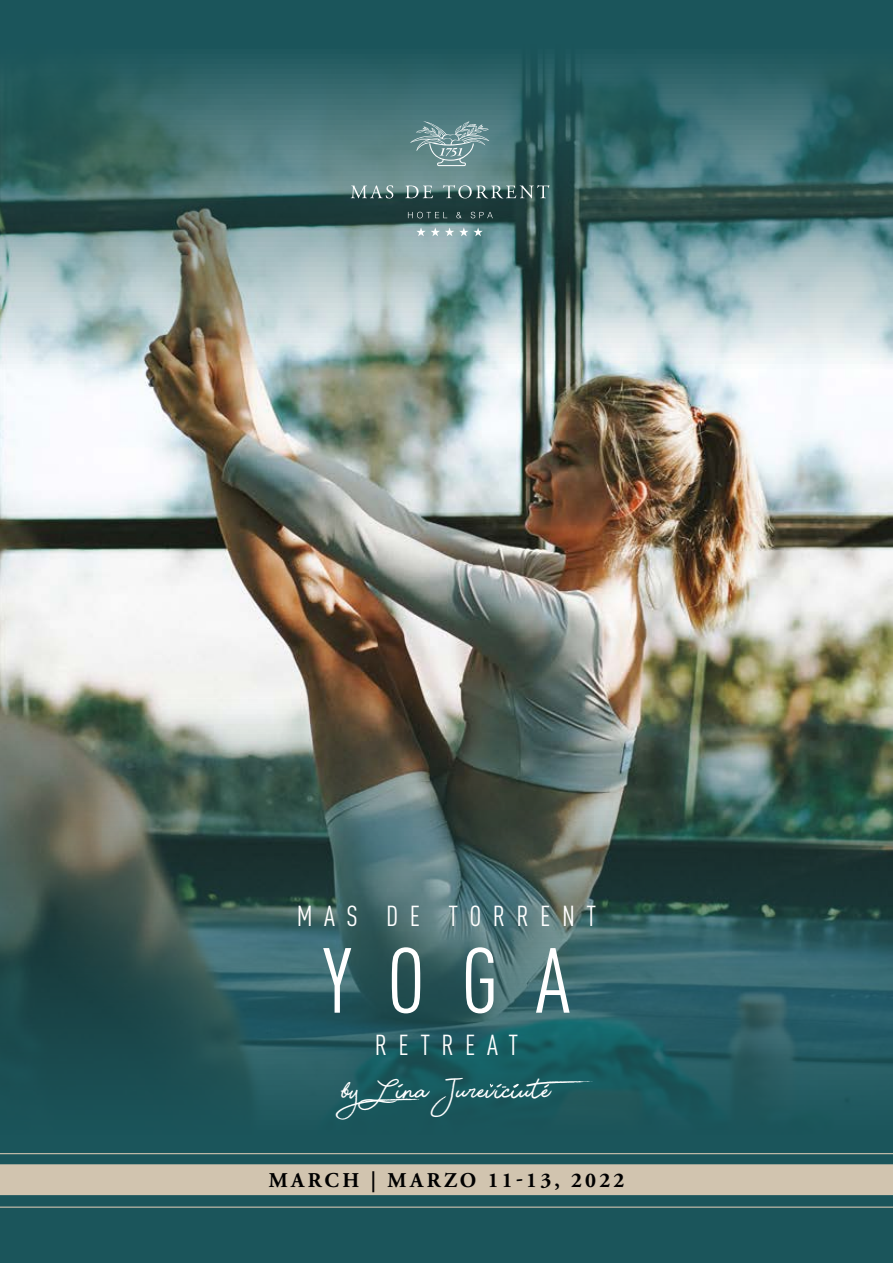
<style>
.page{position:relative;width:893px;height:1263px;background:#fff}
.page>*{position:absolute;margin:0;border:0;box-sizing:border-box;transform-origin:0 0}
.t1{font:condensed 90.75px "DIN Pro";color:#fff}
.t2{font:40.5px "Beauty";color:#fff}
.t3{font:condensed 28.5px "DIN Pro";letter-spacing:.4em;color:#fff}
.t4{font:700 21px "Adobe Garamond Pro";letter-spacing:.15em;color:#000}
</style>
<div class="page">
<img style="left:0;top:0;width:893px;height:1263px">
<div style="left:0;top:1164px;width:893px;height:31px;background:#d1c4af"></div>
<hr style="left:0;top:1153px;width:893px;height:1px;background:#d1c4af">
<hr style="left:0;top:1206px;width:893px;height:2px;background:#d1c4af">
<svg style="left:489px;top:1083px;width:5px;height:6px"></svg>
<svg style="left:514px;top:1084px;width:5px;height:4px"></svg>
<svg style="left:544px;top:1084px;width:5px;height:4px"></svg>
<svg style="left:416px;top:227px;width:67px;height:9px"></svg>
<svg style="left:408px;top:212px;width:39px;height:6px"></svg>
<svg style="left:456px;top:212px;width:6px;height:6px"></svg>
<svg style="left:471px;top:212px;width:22px;height:6px"></svg>
<svg style="left:351px;top:185px;width:42px;height:13px"></svg>
<svg style="left:405px;top:186px;width:28px;height:12px"></svg>
<svg style="left:443px;top:185px;width:106px;height:13px"></svg>
<svg style="left:410px;top:121px;width:79px;height:45px;background:#75989a"></svg>
<h3 class="t3" style="left:297px;top:895px;width:301px">MAS DE TORRENT</h3>
<h1 class="t1" style="left:323px;top:915px;width:249px">YOGA</h1>
<h3 class="t3" style="left:375px;top:1024px;width:145px">RETREAT</h3>
<h2 class="t2" style="left:342px;top:1075px;width:260px">byLina Jureviciute</h2>
<p class="t4" style="left:269px;top:1168px;width:357px">MARCH | MARZO 11-13, 2022</p>
</div>
